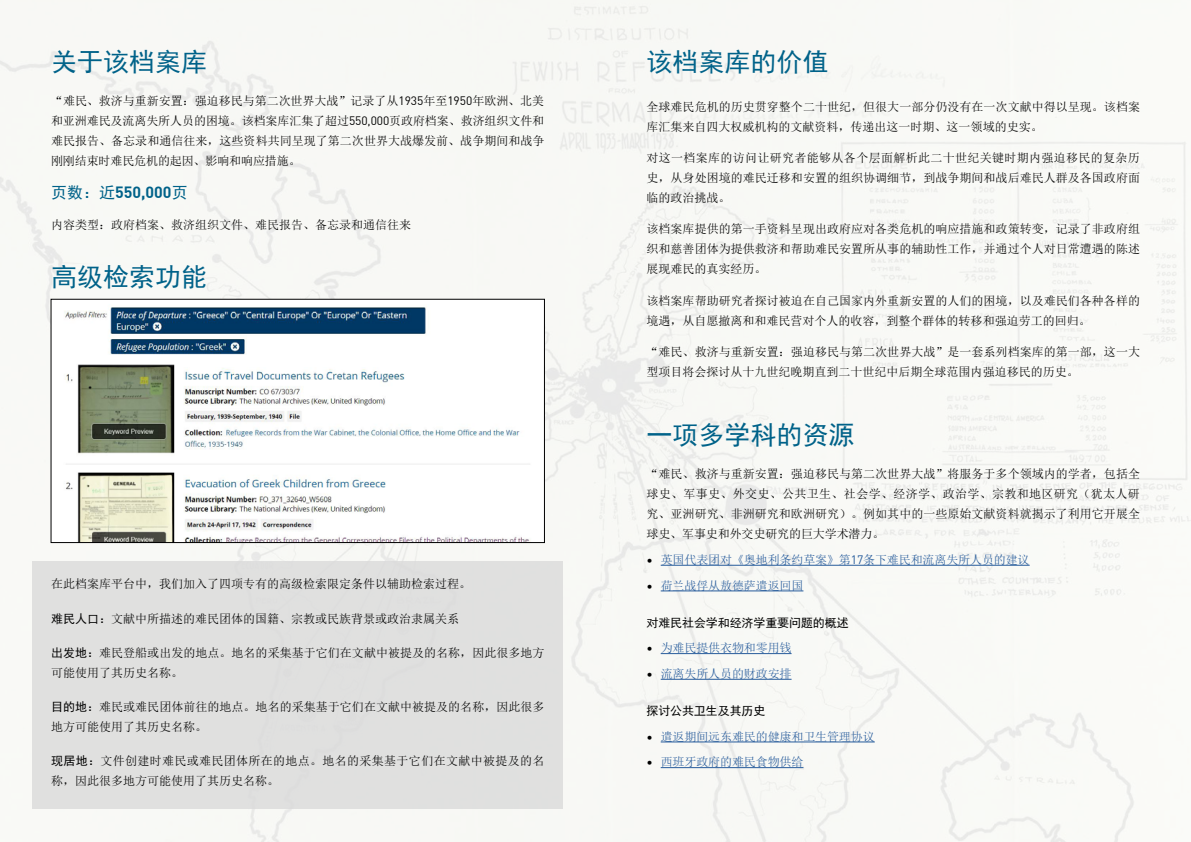
<style>
.page{position:relative;width:1191px;height:842px;background:#f8f9f5}
.page>*{position:absolute;margin:0;border:0;box-sizing:border-box;transform-origin:0 0}
.t1{font:26px "Sim Hei";color:#006289}
.t2{font:700 16px "DIN Offc";color:#006289}
.t3{font:12px/20px "Sim Sun";color:#000}
.t4{font:12px "Sim Sun";letter-spacing:-.01em;color:#265b9b}
.t5{font:12px/20px "Sim Sun";letter-spacing:.03em;color:#000}
.t6{font:12px "Sim Hei";letter-spacing:-.01em;color:#000}
.s1{font-family:"DIN Offc"}
.s2{font-family:"Sim Hei";font-weight:400}
.s3{font-family:"Sim Hei"}
.s4{font-family:"DIN Offc";color:#000}
</style>
<div class="page">
<div style="left:33px;top:561px;width:530px;height:248px;background:#dadada"></div>
<hr style="left:660px;top:565px;width:369px;height:1px;background:#265b9b">
<hr style="left:660px;top:591px;width:143px;height:1px;background:#265b9b">
<hr style="left:660px;top:653px;width:131px;height:1px;background:#265b9b">
<hr style="left:660px;top:679px;width:131px;height:1px;background:#265b9b">
<hr style="left:660px;top:742px;width:214px;height:1px;background:#265b9b">
<hr style="left:660px;top:767px;width:143px;height:1px;background:#265b9b">
<img style="left:53px;top:301px;width:490px;height:240px">
<div style="left:51px;top:299px;width:494px;height:244px;border:1px solid #000"></div>
<h1 class="t1" style="left:51px;top:49px;width:158px">关于该档案库</h1>
<p class="t3" style="left:51px;top:91px;width:495px;text-align:justify">“难民、救济与重新安置：强迫移民与第二次世界大战”记录了从<span class="s1">1935</span>年至<span class="s1">1950</span>年欧洲、北美和亚洲难民及流离失所人员的困境。该档案库汇集了超过<span class="s1">550,000</span>页政府档案、救济组织文件和难民报告、备忘录和通信往来，这些资料共同呈现了第二次世界大战爆发前、战争期间和战争刚刚结束时难民危机的起因、影响和响应措施。</p>
<h2 class="t2" style="left:51px;top:181px;width:138px"><span class="s2">页数：近</span>550,000<span class="s2">页</span></h2>
<p class="t3" style="left:51px;top:215px;width:361px">内容类型：政府档案、救济组织文件、难民报告、备忘录和通信往来</p>
<h1 class="t1" style="left:51px;top:263px;width:158px">高级检索功能</h1>
<p class="t3" style="left:51px;top:574px;width:421px">在此档案库平台中，我们加入了四项专有的高级检索限定条件以辅助检索过程。</p>
<p class="t3" style="left:51px;top:608px;width:410px"><span class="s3">难民人口：</span>文献中所描述的难民团体的国籍、宗教或民族背景或政治隶属关系</p>
<p class="t3" style="left:51px;top:642px;width:495px"><span class="s3">出发地：</span>难民登船或出发的地点。地名的采集基于它们在文献中被提及的名称，因此很多地方可能使用了其历史名称。</p>
<p class="t3" style="left:51px;top:697px;width:495px"><span class="s3">目的地：</span>难民或难民团体前往的地点。地名的采集基于它们在文献中被提及的名称，因此很多地方可能使用了其历史名称。</p>
<p class="t5" style="left:51px;top:751px;width:495px"><span class="s3">现居地：</span>文件创建时难民或难民团体所在的地点。地名的采集基于它们在文献中被提及的名称，因此很多地方可能使用了其历史名称。</p>
<h1 class="t1" style="left:646px;top:49px;width:183px">该档案库的价值</h1>
<p class="t3" style="left:646px;top:96px;width:495px">全球难民危机的历史贯穿整个二十世纪，但很大一部分仍没有在一次文献中得以呈现。该档案库汇集来自四大权威机构的文献资料，传递出这一时期、这一领域的史实。</p>
<p class="t3" style="left:646px;top:148px;width:495px;text-align:justify">对这一档案库的访问让研究者能够从各个层面解析此二十世纪关键时期内强迫移民的复杂历史，从身处困境的难民迁移和安置的组织协调细节，到战争期间和战后难民人群及各国政府面临的政治挑战。</p>
<p class="t3" style="left:646px;top:219px;width:495px;text-align:justify">该档案库提供的第一手资料呈现出政府应对各类危机的响应措施和政策转变，记录了非政府组织和慈善团体为提供救济和帮助难民安置所从事的辅助性工作，并通过个人对日常遭遇的陈述展现难民的真实经历。</p>
<p class="t3" style="left:646px;top:290px;width:495px">该档案库帮助研究者探讨被迫在自己国家内外重新安置的人们的困境，以及难民们各种各样的境遇，从自愿撤离和和难民营对个人的收容，到整个群体的转移和强迫劳工的回归。</p>
<p class="t3" style="left:646px;top:342px;width:495px">“难民、救济与重新安置：强迫移民与第二次世界大战”是一套系列档案库的第一部，这一大型项目将会探讨从十九世纪晚期直到二十世纪中后期全球范围内强迫移民的历史。</p>
<h1 class="t1" style="left:646px;top:422px;width:209px">一项多学科的资源</h1>
<p class="t3" style="left:646px;top:464px;width:495px;text-align:justify">“难民、救济与重新安置：强迫移民与第二次世界大战”将服务于多个领域内的学者，包括全球史、军事史、外交史、公共卫生、社会学、经济学、政治学、宗教和地区研究（犹太人研究、亚洲研究、非洲研究和欧洲研究）。例如其中的一些原始文献资料就揭示了利用它开展全球史、军事史和外交史研究的巨大学术潜力。</p>
<p class="t4" style="left:646px;top:554px;width:384px"><span class="s4">•</span> 英国代表团对《奥地利条约草案》第<span class="s1">17</span>条下难民和流离失所人员的建议</p>
<p class="t4" style="left:646px;top:579px;width:158px"><span class="s4">•</span> 荷兰战俘从敖德萨遣返回国</p>
<p class="t6" style="left:646px;top:616px;width:204px">对难民社会学和经济学重要问题的概述</p>
<p class="t4" style="left:646px;top:642px;width:146px"><span class="s4">•</span> 为难民提供衣物和零用钱</p>
<p class="t4" style="left:646px;top:668px;width:146px"><span class="s4">•</span> 流离失所人员的财政安排</p>
<p class="t6" style="left:646px;top:705px;width:120px">探讨公共卫生及其历史</p>
<p class="t4" style="left:646px;top:730px;width:230px"><span class="s4">•</span> 遣返期间远东难民的健康和卫生管理协议</p>
<p class="t4" style="left:646px;top:756px;width:158px"><span class="s4">•</span> 西班牙政府的难民食物供给</p>
</div>
